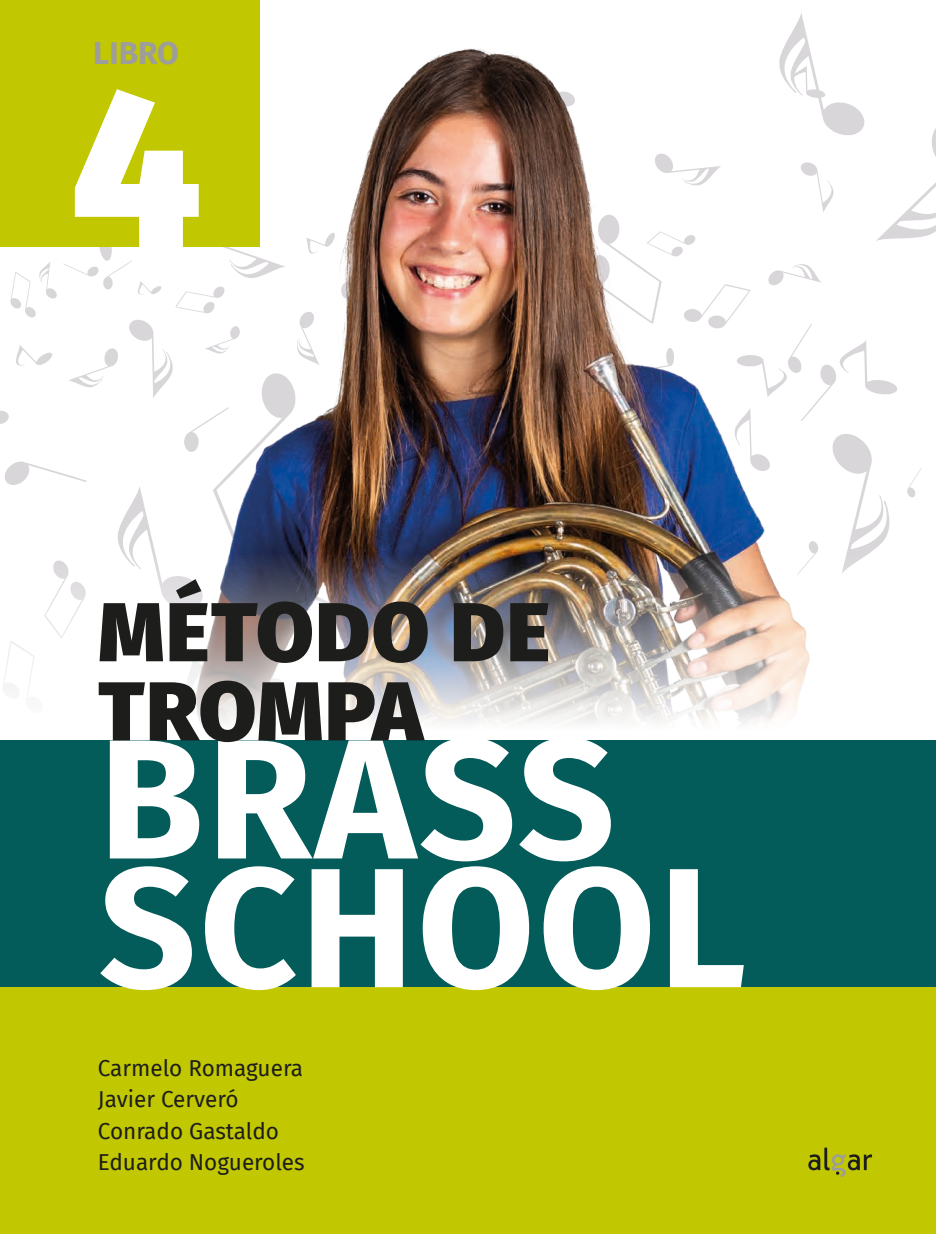
<style>
.page{position:relative;width:936px;height:1234px;background:#fff}
.page>*{position:absolute;margin:0;border:0;box-sizing:border-box;transform-origin:0 0}
.t1{font:900 225px "Fira Sans";color:#fff}
.t2{font:700 170.1px "Fira Sans";letter-spacing:.02em;color:#fff}
.t3{font:900 83.4px/79.1px "Fira Sans";letter-spacing:.02em;color:#1d1d1b}
.t4{font:700 31.5px "Fira Sans";color:#9d9d9d}
.t5{font:22.5px/31.5px "Fira Sans";color:#1d1d1b}
</style>
<div class="page">
<svg style="left:0;top:12px;width:935px;height:524px"></svg>
<img style="left:115px;top:23px;width:748px;height:513px">
<div style="left:0;top:0;width:259px;height:247px;background:#c1c700"></div>
<img style="left:3px;top:536px;width:883px;height:187px">
<div style="left:0;top:740px;width:935px;height:246px;background:#035b5a"></div>
<div style="left:0;top:986px;width:935px;height:247px;background:#c1c700"></div>
<svg style="left:808px;top:1147px;width:64px;height:29px"></svg>
<h3 class="t4" style="left:93px;top:26px;width:87px">LIBRO</h3>
<h1 class="t1" style="left:70px;top:-33px;width:133px">4</h1>
<h3 class="t3" style="left:98px;top:584px;width:453px">MÉTODO DE<br>TROMPA</h3>
<h2 class="t2" style="left:99px;top:655px;width:518px">BRASS</h2>
<h2 class="t2" style="left:99px;top:784px;width:649px">SCHOOL</h2>
<p class="t5" style="left:98px;top:1051px;width:208px">Carmelo Romaguera<br>Javier Cerveró<br>Conrado Gastaldo<br>Eduardo Nogueroles</p>
</div>
